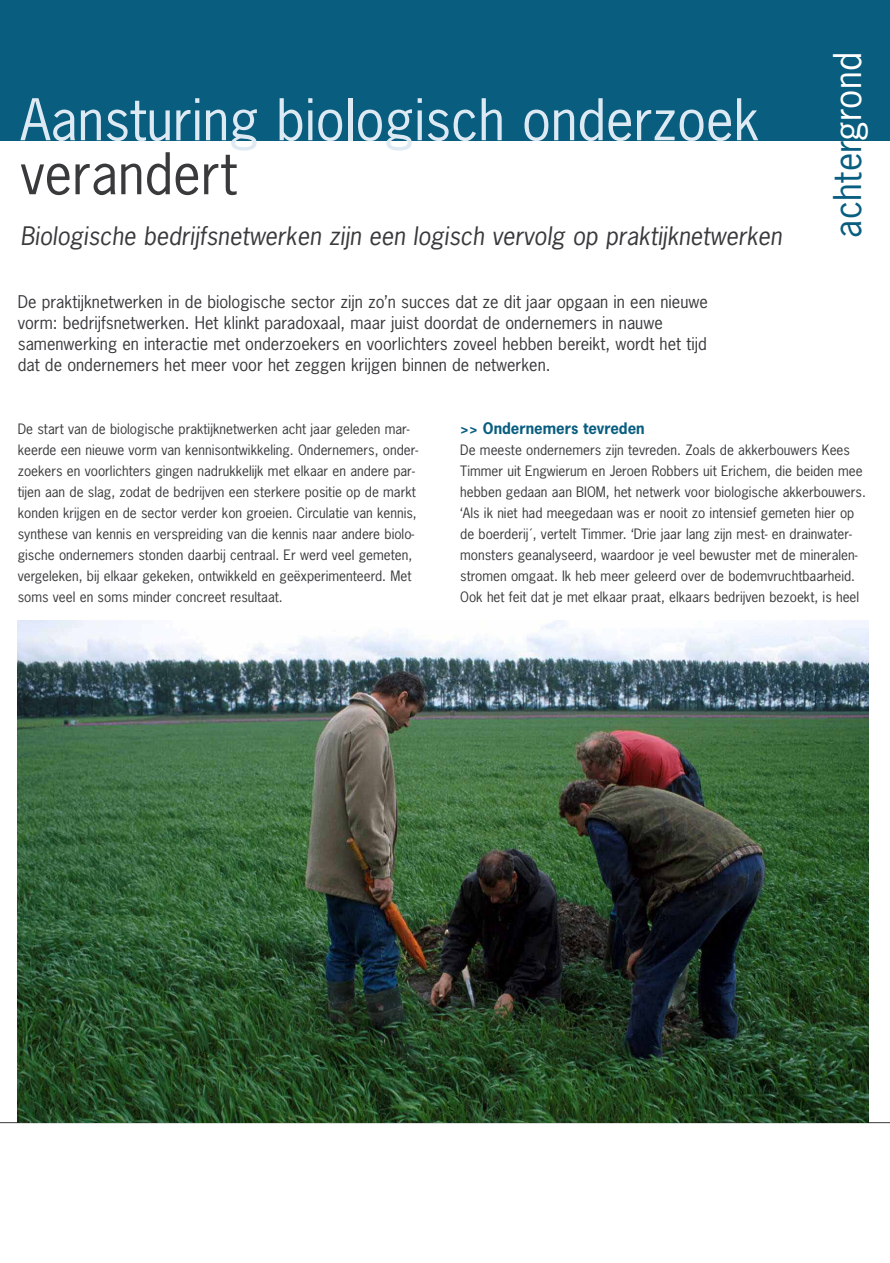
<style>
.page{position:relative;width:890px;height:1263px;background:#fff}
.page>*{position:absolute;margin:0;border:0;box-sizing:border-box;transform-origin:0 0}
.t1{font:54px "News Gothic";color:#deeaf3}
.t2{font:54px "News Gothic";color:#383a3b}
.t3{font:36px "News Gothic";letter-spacing:.01em;color:#095e80}
.t4{font:24px "News Gothic";color:#383a3b}
.t5{font:16.5px/21px "News Gothic";color:#383a3b}
.t6{font:700 15px "News Gothic";color:#095e80}
.t7{font:13.5px/21px "News Gothic";color:#383a3b}
.s1{color:#fff}
</style>
<div class="page">
<div style="left:0;top:0;width:889px;height:140px;background:#095e80"></div>
<hr style="left:0;top:1122px;width:889px;height:1px;background:#383a3b">
<img style="left:18px;top:621px;width:850px;height:502px">
<h1 class="t1" style="left:20px;top:98px;width:740px">Aansturing biologisch onderzoek</h1>
<h1 class="t2" style="left:20px;top:152px;width:218px">verandert</h1>
<h3 class="t4" style="left:20px;top:227px;width:765px">Biologische bedrijfsnetwerken zijn een logisch vervolg op praktijknetwerken</h3>
<p class="t5" style="left:18px;top:293px;width:691px">De praktijknetwerken in de biologische sector zijn zo’n succes dat ze dit jaar opgaan in een nieuwe vorm: bedrijfsnetwerken. Het klinkt paradoxaal, maar juist doordat de ondernemers in nauwe samenwerking en interactie met onderzoekers en voorlichters zoveel hebben bereikt, wordt het tijd dat de ondernemers het meer voor het zeggen krijgen binnen de netwerken.</p>
<h2 class="t3" style="left:833px;top:238px;width:187px;rotate:-90deg">achter<span class="s1">grond</span></h2>
<p class="t7" style="left:18px;top:420px;width:402px">De start van de biologische praktijknetwerken acht jaar geleden mar&shy;keerde een nieuwe vorm van kennisontwikkeling. Ondernemers, onder&shy;zoekers en voorlichters gingen nadrukkelijk met elkaar en andere par&shy;tijen aan de slag, zodat de bedrijven een sterkere positie op de markt konden krijgen en de sector verder kon groeien. Circulatie van kennis, synthese van kennis en verspreiding van die kennis naar andere biolo&shy;gische ondernemers stonden daarbij centraal. Er werd veel gemeten, vergeleken, bij elkaar gekeken, ontwikkeld en geëxperimenteerd. Met soms veel en soms minder concreet resultaat.</p>
<p class="t6" style="left:460px;top:423px;width:186px">&gt;&gt; Ondernemers tevreden</p>
<p class="t7" style="left:460px;top:441px;width:407px">De meeste ondernemers zijn tevreden. Zoals de akkerbouwers Kees Timmer uit Engwierum en Jeroen Robbers uit Erichem, die beiden mee hebben gedaan aan BIOM, het netwerk voor biologische akkerbouwers. ‘Als ik niet had meegedaan was er nooit zo intensief gemeten hier op de boerderij´, vertelt Timmer. ‘Drie jaar lang zijn mest- en drainwater&shy;monsters geanalyseerd, waardoor je veel bewuster met de mineralen&shy;stromen omgaat. Ik heb meer geleerd over de bodemvruchtbaarheid.<br>Ook het feit dat je met elkaar praat, elkaars bedrijven bezoekt, is heel</p>
</div>
